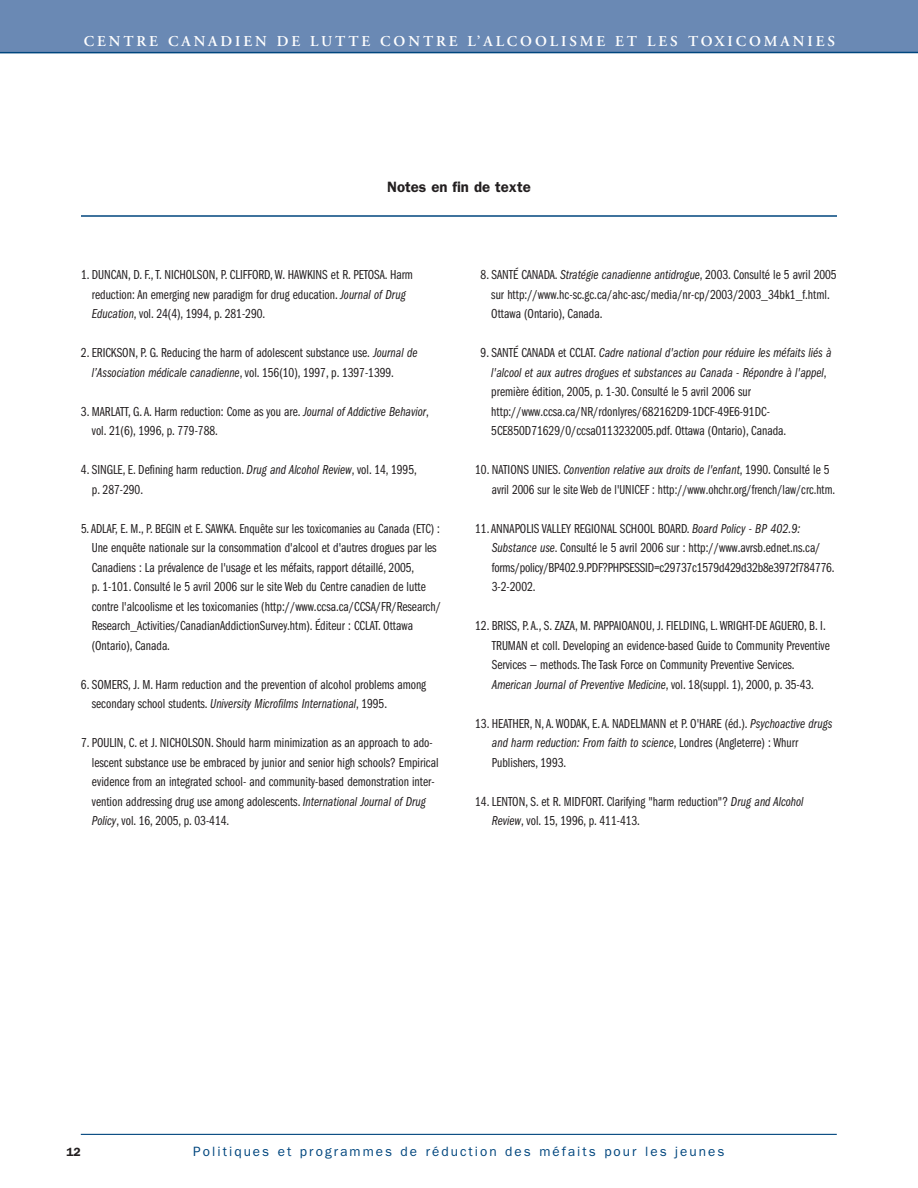
<style>
.page{position:relative;width:918px;height:1188px;background:#fff}
.page>*{position:absolute;margin:0;border:0;box-sizing:border-box;transform-origin:0 0}
.t1{font:600 15px "Adobe Garamond";letter-spacing:.195em;color:#fff}
.t2{font:600 15px "Franklin Gothic";color:#231f20}
.t3{font:13.5px/19.5px "Franklin Gothic Book Cmpr";color:#231f20}
.t4{font:13.5px/19.5px "Franklin Gothic Book Cmpr Ital";color:#231f20;text-align:center}
.t5{font:13.5px "Franklin Gothic";letter-spacing:.15em;color:#00467e}
.t6{font:600 12px "Franklin Gothic";color:#231f20}
.s1{font-family:"Franklin Gothic Book Cmpr Ital"}
.s2{font-family:"Franklin Gothic Book Cmpr"}
</style>
<div class="page">
<div style="left:0;top:0;width:918px;height:53px;background:#6a89b4"></div>
<hr style="left:81px;top:1134px;width:756px;height:1px;background:#00467e">
<hr style="left:0;top:52px;width:918px;height:1px;background:#00467e">
<hr style="left:81px;top:215px;width:756px;height:2px;background:#00467e">
<p class="t1" style="left:84px;top:35px;width:753px">CENTRE CANADIEN DE LUTTE CONTRE L’ALCOOLISME ET LES TOXICOMANIES</p>
<p class="t2" style="left:387px;top:178px;width:145px">Notes en fin de texte</p>
<p class="t3" style="left:92px;top:266px;width:323px;text-indent:-11px">1. DUNCAN, D. F., T. NICHOLSON, P. CLIFFORD, W. HAWKINS et R. PETOSA. Harm reduction: An emerging new paradigm for drug education. <span class="s1">Journal of Drug<br>Education</span>, vol. 24(4), 1994, p. 281-290.</p>
<p class="t3" style="left:81px;top:344px;width:338px">2. ERICKSON, P. G. Reducing the harm of adolescent substance use. <span class="s1">Journal de</span></p>
<p class="t4" style="left:92px;top:363px;width:304px">l’Association médicale canadienne<span class="s2">, vol. 156(10), 1997, p. 1397-1399.</span></p>
<p class="t3" style="left:92px;top:402px;width:339px;text-indent:-11px">3. MARLATT, G. A. Harm reduction: Come as you are. <span class="s1">Journal of Addictive Behavior</span>, vol. 21(6), 1996, p. 779-788.</p>
<p class="t3" style="left:92px;top:461px;width:327px;text-indent:-11px">4. SINGLE, E. Defining harm reduction. <span class="s1">Drug and Alcohol Review</span>, vol. 14, 1995, p. 287-290.</p>
<p class="t3" style="left:92px;top:519px;width:351px;text-indent:-11px">5. ADLAF, E. M., P. BEGIN et E. SAWKA. Enquête sur les toxicomanies au Canada (ETC) :<br>Une enquête nationale sur la consommation d'alcool et d'autres drogues par les Canadiens : La prévalence de l'usage et les méfaits, rapport détaillé, 2005,<br>p. 1-101. Consulté le 5 avril 2006 sur le site Web du Centre canadien de lutte contre l'alcoolisme et les toxicomanies (http://www.ccsa.ca/CCSA/FR/Research/ Research_Activities/CanadianAddictionSurvey.htm). Éditeur : CCLAT. Ottawa (Ontario), Canada.</p>
<p class="t3" style="left:81px;top:675px;width:347px">6. SOMERS, J. M. Harm reduction and the prevention of alcohol problems among</p>
<p class="t4" style="left:92px;top:695px;width:297px"><span class="s2">secondary school students.</span> University Microfilms International<span class="s2">, 1995.</span></p>
<p class="t3" style="left:92px;top:734px;width:348px;text-indent:-11px">7. POULIN, C. et J. NICHOLSON. Should harm minimization as an approach to ado&shy;lescent substance use be embraced by junior and senior high schools? Empirical evidence from an integrated school- and community-based demonstration inter&shy;vention addressing drug use among adolescents. <span class="s1">International Journal of Drug Policy</span>, vol. 16, 2005, p. 03-414.</p>
<p class="t3" style="left:491px;top:266px;width:347px;text-indent:-11px">8. SANTÉ CANADA. <span class="s1">Stratégie canadienne antidrogue</span>, 2003. Consulté le 5 avril 2005 sur http://www.hc-sc.gc.ca/ahc-asc/media/nr-cp/2003/2003_34bk1_f.html.<br>Ottawa (Ontario), Canada.</p>
<p class="t4" style="left:481px;top:344px;width:353px"><span class="s2">9. SANTÉ CANADA et CCLAT.</span> Cadre national d'action pour réduire les méfaits liés à l'alcool et aux autres drogues et substances au Canada - Répondre à l'appel<span class="s2">,</span></p>
<p class="t3" style="left:491px;top:383px;width:296px">première édition, 2005, p. 1-30. Consulté le 5 avril 2006 sur http://www.ccsa.ca/NR/rdonlyres/682162D9-1DCF-49E6-91DC-<br>5CE850D71629/0/ccsa0113232005.pdf. Ottawa (Ontario), Canada.</p>
<p class="t4" style="left:475px;top:461px;width:356px"><span class="s2">10. NATIONS UNIES.</span> Convention relative aux droits de l'enfant<span class="s2">, 1990. Consulté le 5</span></p>
<p class="t3" style="left:492px;top:480px;width:345px">avril 2006 sur le site Web de l'UNICEF : http://www.ohchr.org/french/law/crc.htm.</p>
<p class="t3" style="left:492px;top:519px;width:344px;text-indent:-17px">11. ANNAPOLIS VALLEY REGIONAL SCHOOL BOARD. <span class="s1">Board Policy - BP 402.9:<br>Substance use</span>. Consulté le 5 avril 2006 sur : http://www.avrsb.ednet.ns.ca/ forms/policy/BP402.9.PDF?PHPSESSID=c29737c1579d429d32b8e3972f784776.<br>3-2-2002.</p>
<p class="t3" style="left:492px;top:617px;width:339px;text-indent:-17px">12. BRISS, P. A., S. ZAZA, M. PAPPAIOANOU, J. FIELDING, L. WRIGHT-DE AGUERO, B. I.<br>TRUMAN et coll. Developing an evidence-based Guide to Community Preventive<br>Services — methods. The Task Force on Community Preventive Services.</p>
<p class="t4" style="left:492px;top:675px;width:324px">American Journal of Preventive Medicine<span class="s2">, vol. 18(suppl. 1), 2000, p. 35-43.</span></p>
<p class="t3" style="left:475px;top:714px;width:359px">13. HEATHER, N, A. WODAK, E. A. NADELMANN et P. O'HARE (éd.). <span class="s1">Psychoactive drugs</span></p>
<p class="t4" style="left:492px;top:734px;width:308px">and harm reduction: From faith to science<span class="s2">, Londres (Angleterre) : Whurr</span></p>
<p class="t3" style="left:492px;top:753px;width:76px">Publishers, 1993.</p>
<p class="t3" style="left:492px;top:792px;width:313px;text-indent:-17px">14. LENTON, S. et R. MIDFORT. Clarifying "harm reduction"? <span class="s1">Drug and Alcohol<br>Review</span>, vol. 15, 1996, p. 411-413.</p>
<p class="t6" style="left:66px;top:1145px;width:16px">12</p>
<p class="t5" style="left:193px;top:1144px;width:533px">Politiques et programmes de réduction des méfaits pour les jeunes</p>
</div>
